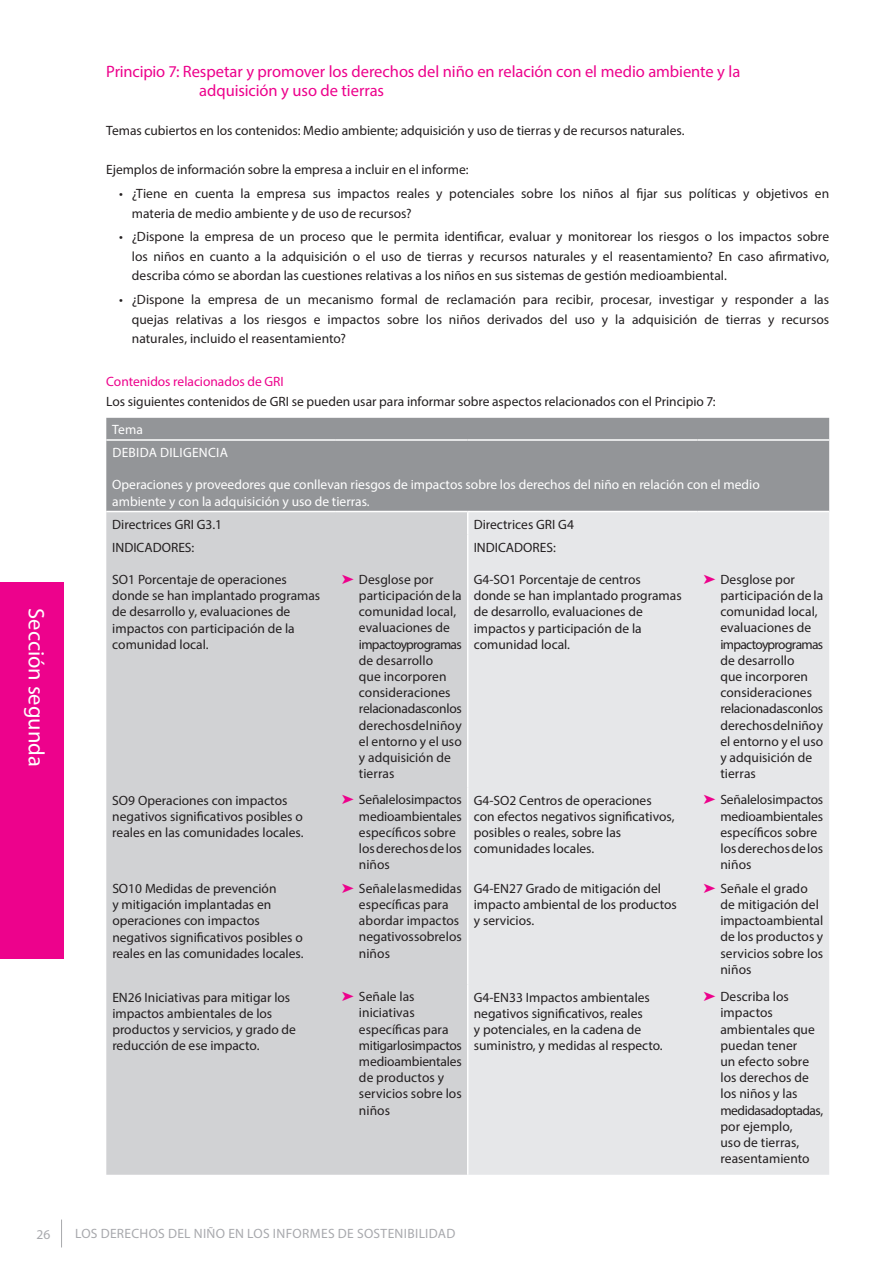
<style>
.page{position:relative;width:893px;height:1263px;background:#fff}
.page>*{position:absolute;margin:0;border:0;box-sizing:border-box;transform-origin:0 0}
.t1{font:22.5px "Myriad Pro";color:#fff}
.t2{font:16.5px/19.5px "Myriad Pro";letter-spacing:-.005em;color:#ed028c}
.t3{font:13.5px/16.2px "Myriad Pro";color:#231f20}
.t4{font:13.5px/23px "Myriad Pro";color:#fff}
.t5{font:13.5px "Myriad Pro";letter-spacing:.025em;color:#a8a9ad}
.t6{font:13.5px "Myriad Pro";color:#ed028c}
.s1{color:#ed028c}
</style>
<div class="page">
<div style="left:0;top:583px;width:64px;height:376px;background:#ed028c"></div>
<svg style="left:61px;top:1219px;width:1px;height:28px"></svg>
<div style="left:106px;top:418px;width:723px;height:93px;background:#939598"></div>
<div style="left:106px;top:512px;width:361px;height:663px;background:#d1d2d4"></div>
<div style="left:468px;top:512px;width:361px;height:663px;background:#e6e7e9"></div>
<hr style="left:106px;top:439px;width:230px;height:2px;background:#fff">
<hr style="left:336px;top:439px;width:132px;height:2px;background:#fff">
<hr style="left:468px;top:439px;width:229px;height:2px;background:#fff">
<hr style="left:697px;top:439px;width:132px;height:2px;background:#fff">
<h1 class="t1" style="left:50px;top:608px;width:160px;rotate:90deg">Sección segunda</h1>
<p class="t2" style="left:199px;top:61px;width:542px;text-indent:-93px">Principio 7: Respetar y promover los derechos del niño en relación con el medio ambiente y la adquisición y uso de tierras</p>
<p class="t3" style="left:106px;top:123px;width:580px">Temas cubiertos en los contenidos: Medio ambiente; adquisición y uso de tierras y de recursos naturales.</p>
<p class="t3" style="left:106px;top:162px;width:364px">Ejemplos de información sobre la empresa a incluir en el informe:</p>
<p class="t3" style="left:132px;top:184px;width:699px;line-height:19.5px;text-indent:-13px">• ¿Tiene en cuenta la empresa sus impactos reales y potenciales sobre los niños al fijar sus políticas y objetivos en materia de medio ambiente y de uso de recursos?</p>
<p class="t3" style="left:132px;top:227px;width:699px;line-height:19.5px;text-align:justify;text-indent:-13px">• ¿Dispone la empresa de un proceso que le permita identificar, evaluar y monitorear los riesgos o los impactos sobre los niños en cuanto a la adquisición o el uso de tierras y recursos naturales y el reasentamiento? En caso afirmativo, describa cómo se abordan las cuestiones relativas a los niños en sus sistemas de gestión medioambiental.</p>
<p class="t3" style="left:132px;top:290px;width:699px;line-height:19.5px;text-align:justify;text-indent:-13px">• ¿Dispone la empresa de un mecanismo formal de reclamación para recibir, procesar, investigar y responder a las quejas relativas a los riesgos e impactos sobre los niños derivados del uso y la adquisición de tierras y recursos naturales, incluido el reasentamiento?</p>
<p class="t6" style="left:106px;top:373px;width:179px">Contenidos relacionados de GRI</p>
<p class="t3" style="left:106px;top:393px;width:611px">Los siguientes contenidos de GRI se pueden usar para informar sobre aspectos relacionados con el Principio 7:</p>
<p class="t4" style="left:112px;top:418px;width:32px">Tema<br>Debida</p>
<p class="t4" style="left:160px;top:441px;width:8px">diligencia</p>
<p class="t4" style="left:112px;top:476px;width:649px;line-height:16.2px">Operaciones y proveedores que conllevan riesgos de impactos sobre los derechos del niño en relación con el medio ambiente y con la adquisición y uso de tierras.</p>
<p class="t3" style="left:112px;top:516px;width:111px">Directrices GRI G3.1</p>
<p class="t3" style="left:474px;top:516px;width:102px">Directrices GRI G4</p>
<p class="t3" style="left:112px;top:539px;width:84px">INDICADORES:</p>
<p class="t3" style="left:112px;top:571px;width:209px">SO1 Porcentaje de operaciones donde se han implantado programas de desarrollo y, evaluaciones de impactos con participación de la comunidad local.</p>
<p class="t3" style="left:359px;top:571px;width:104px;text-indent:-17px"><span class="s1">➤</span> Desglose por participación de la comunidad local, evaluaciones de impacto y programas de desarrollo<br>que incorporen consideraciones relacionadas con los derechos del niño y el entorno y el uso y adquisición de tierras</p>
<p class="t3" style="left:474px;top:539px;width:84px">INDICADORES:</p>
<p class="t3" style="left:474px;top:571px;width:209px">G4-SO1 Porcentaje de centros<br>donde se han implantado programas de desarrollo, evaluaciones de impactos y participación de la comunidad local.</p>
<p class="t3" style="left:720px;top:571px;width:104px;text-indent:-17px"><span class="s1">➤</span> Desglose por participación de la comunidad local, evaluaciones de impacto y programas de desarrollo<br>que incorporen consideraciones relacionadas con los derechos del niño y el entorno y el uso y adquisición de tierras</p>
<p class="t3" style="left:112px;top:792px;width:193px">SO9 Operaciones con impactos negativos significativos posibles o reales en las comunidades locales.</p>
<p class="t3" style="left:359px;top:792px;width:104px;text-indent:-17px"><span class="s1">➤</span> Señale los impactos medioambientales específicos sobre los derechos de los niños</p>
<p class="t3" style="left:474px;top:792px;width:202px">G4-SO2 Centros de operaciones con efectos negativos significativos, posibles o reales, sobre las comunidades locales.</p>
<p class="t3" style="left:720px;top:792px;width:104px;text-indent:-17px"><span class="s1">➤</span> Señale los impactos medioambientales específicos sobre los derechos de los niños</p>
<p class="t3" style="left:112px;top:880px;width:193px">SO10 Medidas de prevención<br>y mitigación implantadas en operaciones con impactos negativos significativos posibles o reales en las comunidades locales.</p>
<p class="t3" style="left:359px;top:880px;width:104px;text-indent:-17px"><span class="s1">➤</span> Señale las medidas específicas para abordar impactos negativos sobre los niños</p>
<p class="t3" style="left:474px;top:880px;width:205px">G4-EN27 Grado de mitigación del impacto ambiental de los productos y servicios.</p>
<p class="t3" style="left:720px;top:880px;width:104px;text-indent:-17px"><span class="s1">➤</span> Señale el grado de mitigación del impacto ambiental de los productos y servicios sobre los niños</p>
<p class="t3" style="left:112px;top:989px;width:185px">EN26 Iniciativas para mitigar los impactos ambientales de los productos y servicios, y grado de reducción de ese impacto.</p>
<p class="t3" style="left:359px;top:988px;width:104px;text-indent:-17px"><span class="s1">➤</span> Señale las iniciativas específicas para mitigar los impactos medioambientales de productos y servicios sobre los niños</p>
<p class="t3" style="left:474px;top:989px;width:190px">G4-EN33 Impactos ambientales negativos significativos, reales<br>y potenciales, en la cadena de suministro, y medidas al respecto.</p>
<p class="t3" style="left:720px;top:988px;width:104px;text-indent:-17px"><span class="s1">➤</span> Describa los impactos ambientales que puedan tener<br>un efecto sobre los derechos de los niños y las medidas adoptadas, por ejemplo,<br>uso de tierras, reasentamiento</p>
<p class="t5" style="left:37px;top:1226px;width:15px">26</p>
<p class="t5" style="left:75px;top:1225px;width:382px">LOS DERECHOS DEL NIÑO EN LOS INFORMES DE SOSTENIBILIDAD</p>
</div>
